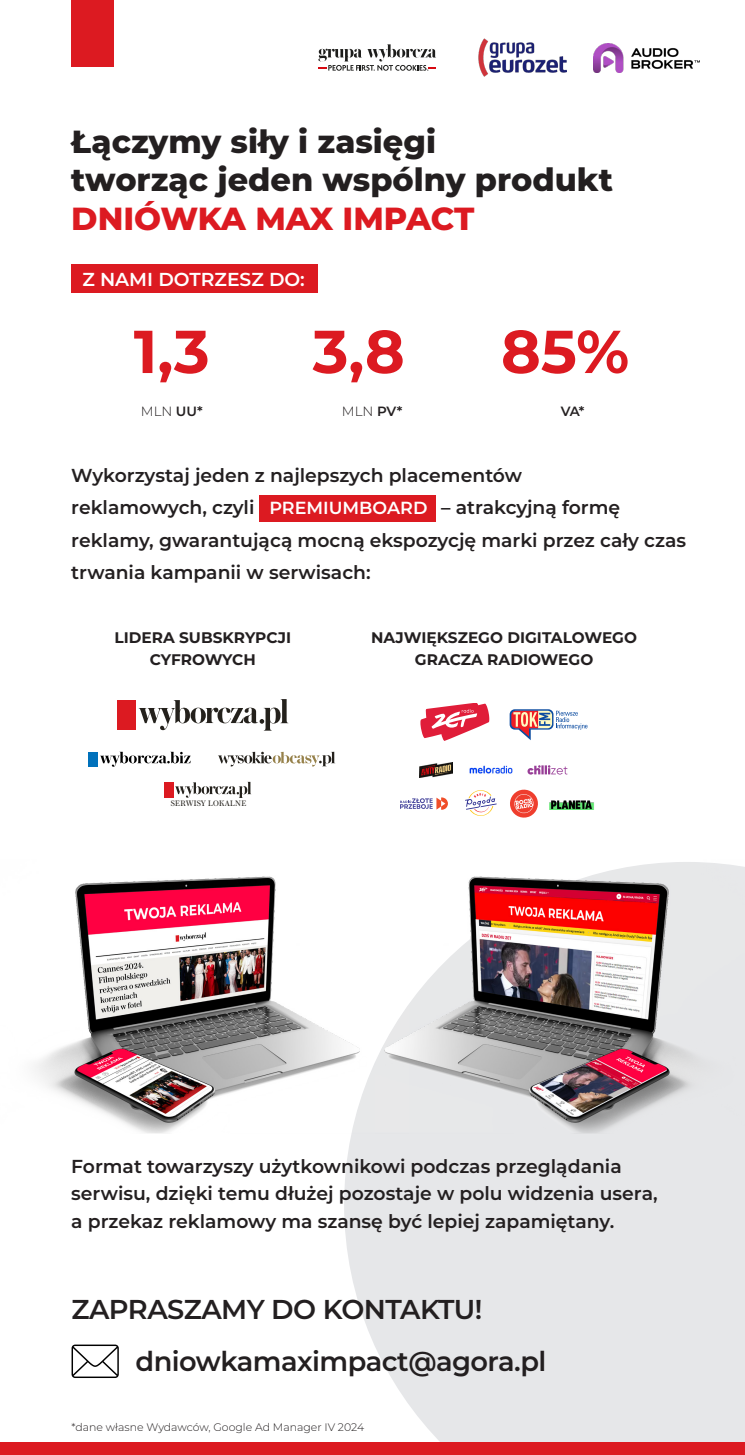
<style>
.page{position:relative;width:745px;height:1455px;background:#fff}
.page>*{position:absolute;margin:0;border:0;box-sizing:border-box;transform-origin:0 0}
.t1{font:700 60.38px "Montserrat";color:#dc1a21}
.t2{font:800 31.88px/38.2px "Montserrat";color:#231f20}
.t3{font:800 31.88px "Montserrat";letter-spacing:-.005em;color:#dc1a21}
.t4{font:600 27.25px/52.5px "Montserrat";letter-spacing:-.02em;color:#231f20}
.t5{font:600 18.75px/32.5px "Montserrat";color:#231f20}
.t6{font:600 18.75px "Montserrat";color:#fff}
.t7{font:700 15.38px/21.5px "Montserrat";color:#231f20;text-align:center}
.t8{font:300 13.38px "Montserrat";color:#231f20}
.t9{font:600 13.38px "Montserrat";color:#231f20}
.t10{font:300 10.88px "Montserrat";color:#231f20}
.t11{font:8.12px "Austin News Deck";letter-spacing:.035em;color:#24211c}
.s1{font-weight:600}
.s2{font-size:17.5px;color:#fff}
</style>
<div class="page">
<svg style="left:344px;top:1184px;width:400px;height:258px;background:#e8e9eb"></svg>
<div style="left:0;top:1442px;width:744px;height:12px;background:#dc1a21"></div>
<svg style="left:318px;top:44px;width:118px;height:27px"></svg>
<img style="left:478px;top:39px;width:88px;height:38px">
<img style="left:593px;top:43px;width:106px;height:30px">
<div style="left:71px;top:264px;width:247px;height:29px;background:#dc1a21"></div>
<div style="left:71px;top:0;width:43px;height:66px;background:#dc1a21"></div>
<svg style="left:71px;top:1344px;width:48px;height:33px"></svg>
<img style="left:35px;top:876px;width:340px;height:308px">
<img style="left:375px;top:862px;width:369px;height:322px">
<div style="left:259px;top:494px;width:176px;height:27px;background:#dc1a21"></div>
<div style="left:117px;top:700px;width:18px;height:29px;background:#dc1a21"></div>
<svg style="left:139px;top:699px;width:149px;height:31px"></svg>
<svg style="left:100px;top:751px;width:91px;height:15px"></svg>
<div style="left:89px;top:751px;width:9px;height:15px;background:#0071bb"></div>
<svg style="left:218px;top:751px;width:117px;height:15px"></svg>
<svg style="left:420px;top:703px;width:69px;height:37px"></svg>
<svg style="left:509px;top:709px;width:78px;height:31px"></svg>
<img style="left:419px;top:762px;width:33px;height:16px">
<img style="left:469px;top:765px;width:44px;height:9px">
<svg style="left:527px;top:765px;width:40px;height:9px"></svg>
<svg style="left:400px;top:797px;width:47px;height:12px"></svg>
<svg style="left:465px;top:790px;width:31px;height:25px"></svg>
<svg style="left:510px;top:789px;width:27px;height:28px"></svg>
<img style="left:549px;top:800px;width:45px;height:9px">
<div style="left:164px;top:782px;width:9px;height:15px;background:#dc1a21"></div>
<svg style="left:175px;top:781px;width:76px;height:16px"></svg>
<h2 class="t2" style="left:71px;top:121px;width:543px">Łączymy siły i zasięgi<br>tworząc jeden wspólny produkt</h2>
<h2 class="t3" style="left:71px;top:195px;width:404px">DNIÓWKA MAX IMPACT</h2>
<p class="t6" style="left:82px;top:266px;width:224px">Z NAMI DOTRZESZ DO:</p>
<h1 class="t1" style="left:134px;top:308px;width:77px">1,3</h1>
<h1 class="t1" style="left:312px;top:308px;width:94px">3,8</h1>
<h1 class="t1" style="left:500px;top:308px;width:130px">85%</h1>
<p class="t8" style="left:141px;top:402px;width:63px">MLN <span class="s1">UU*</span></p>
<p class="t8" style="left:342px;top:402px;width:62px">MLN <span class="s1">PV*</span></p>
<p class="t9" style="left:560px;top:402px;width:25px">VA*</p>
<p class="t5" style="left:71px;top:458px;width:616px">Wykorzystaj jeden z najlepszych placementów<br>reklamowych, czyli <span class="s2">PREMIUMBOARD</span> – atrakcyjną formę reklamy, gwarantującą mocną ekspozycję marki przez cały czas trwania kampanii w serwisach:</p>
<p class="t7" style="left:114px;top:626px;width:178px">LIDERA SUBSKRYPCJI<br>CYFROWYCH</p>
<p class="t7" style="left:371px;top:626px;width:267px">NAJWIĘKSZEGO DIGITALOWEGO<br>GRACZA RADIOWEGO</p>
<p class="t11" style="left:171px;top:798px;width:77px">SERWISY LOKALNE</p>
<p class="t5" style="left:71px;top:1151px;width:587px;line-height:27.5px">Format towarzyszy użytkownikowi podczas przeglądania serwisu, dzięki temu dłużej pozostaje w polu widzenia usera, a przekaz reklamowy ma szansę być lepiej zapamiętany.</p>
<h3 class="t4" style="left:135px;top:1281px;width:412px;text-indent:-64px">ZAPRASZAMY DO KONTAKTU! dniowkamaximpact@agora.pl</h3>
<p class="t10" style="left:71px;top:1419px;width:294px">*dane własne Wydawców, Google Ad Manager IV 2024</p>
</div>
